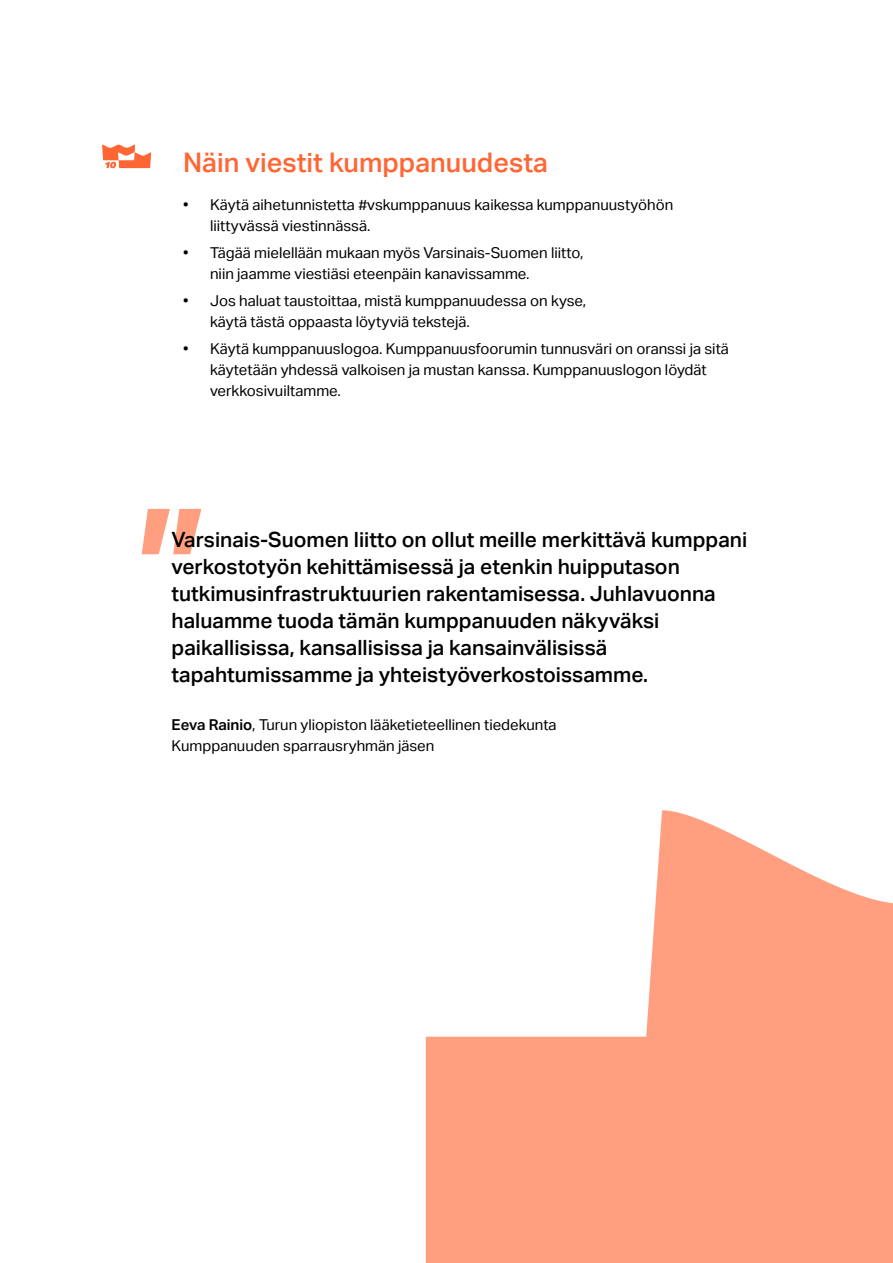
<style>
.page{position:relative;width:893px;height:1263px;background:#fff}
.page>*{position:absolute;margin:0;border:0;box-sizing:border-box;transform-origin:0 0}
.H3_alaotsikko{font:500 27px "Aktiv Grotesk";color:#f63}
.t1{font:500 21px/27px "Aktiv Grotesk";color:#000}
.t2{font:15px/21px "Aktiv Grotesk";color:#000}
.s1{font-weight:600}
</style>
<div class="page">
<svg style="left:102px;top:145px;width:49px;height:23px"></svg>
<svg style="left:142px;top:509px;width:59px;height:45px"></svg>
<svg style="left:426px;top:810px;width:467px;height:453px;fill:#ff9f80"></svg>
<h3 class="H3_alaotsikko" style="left:183px;top:147px;width:366px">Näin viestit kumppanuudesta</h3>
<p class="t2" style="left:210px;top:194px;width:465px;text-indent:-27px">• Käytä aihetunnistetta #vskumppanuus kaikessa kumppanuustyöhön liittyvässä viestinnässä.</p>
<p class="t2" style="left:210px;top:242px;width:375px;text-indent:-27px">• Tägää mielellään mukaan myös Varsinais-Suomen liitto, niin jaamme viestiäsi eteenpäin kanavissamme.</p>
<p class="t2" style="left:210px;top:290px;width:377px;text-indent:-27px">• Jos haluat taustoittaa, mistä kumppanuudessa on kyse, käytä tästä oppaasta löytyviä tekstejä.</p>
<p class="t2" style="left:183px;top:338px;width:547px;text-align:center">• Käytä kumppanuuslogoa. Kumppanuusfoorumin tunnusväri on oranssi ja sitä käytetään yhdessä valkoisen ja mustan kanssa. Kumppanuuslogon löydät</p>
<p class="t2" style="left:210px;top:380px;width:132px">verkkosivuiltamme.</p>
<p class="t1" style="left:172px;top:526px;width:577px">Varsinais-Suomen liitto on ollut meille merkittävä kumppani verkostotyön kehittämisessä ja etenkin huipputason</p>
<p class="t1" style="left:172px;top:580px;width:546px">tutkimusinfrastruktuurien rakentamisessa. Juhlavuonna</p>
<p class="t1" style="left:172px;top:607px;width:489px">haluamme tuoda tämän kumppanuuden näkyväksi</p>
<p class="t1" style="left:172px;top:634px;width:437px">paikallisissa, kansallisissa ja kansainvälisissä</p>
<p class="t1" style="left:172px;top:661px;width:478px">tapahtumissamme ja yhteistyöverkostoissamme.</p>
<p class="t2" style="left:172px;top:714px;width:387px"><span class="s1">Eeva Rainio</span>, Turun yliopiston lääketieteellinen tiedekunta</p>
<p class="t2" style="left:172px;top:735px;width:264px">Kumppanuuden sparrausryhmän jäsen</p>
</div>
